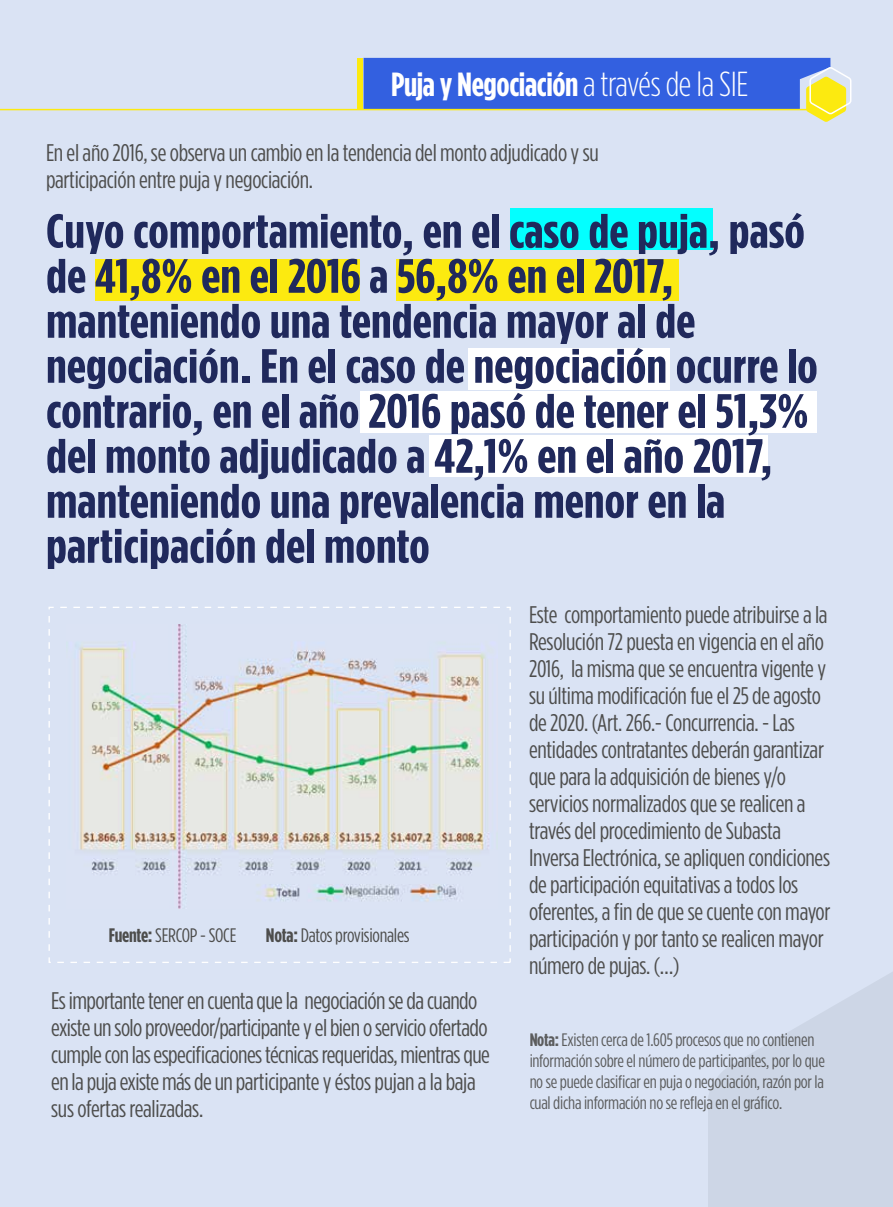
<style>
.page{position:relative;width:893px;height:1207px;background:#fff}
.page>*{position:absolute;margin:0;border:0;box-sizing:border-box;transform-origin:0 0}
.t1{font:700 48px/45px "Gotham Cond";color:#20295c;scale:1.14 1}
.t2{font:700 33.45px "Gotham Cond";letter-spacing:-.01em;color:#fff;scale:1.05 1}
.t3{font:24px/27px "Gotham Cond";letter-spacing:-.01em;color:#4d4d4c;scale:1.05 1}
.t4{font:19.5px "Gotham Cond";letter-spacing:-.01em;color:#4d4d4c;scale:1.05 1}
.t5{font:18px/21px "Gotham Cond";letter-spacing:-.01em;color:#4d4d4c;scale:1.05 1}
.s1{font-weight:300;font-size:34.65px}
.s2{font-weight:700}
</style>
<div class="page">
<div style="left:0;top:0;width:893px;height:1206px;background:#dae3f4"></div>
<div style="left:49px;top:606px;width:462px;height:357px;background:#dae3f4;border:1px dashed #fff"></div>
<img style="left:79px;top:625px;width:410px;height:283px">
<hr style="left:0;top:109px;width:820px;height:1px;background:#fcea10">
<svg style="left:364px;top:58px;width:488px;height:64px"></svg>
<div style="left:358px;top:58px;width:5px;height:52px;background:#fcea10"></div>
<div style="left:95px;top:258px;width:265px;height:42px;background:#fcea10"></div>
<div style="left:510px;top:208px;width:203px;height:42px;background:#03ffff"></div>
<div style="left:468px;top:348px;width:202px;height:42px;background:#fff"></div>
<div style="left:360px;top:391px;width:456px;height:42px;background:#fff"></div>
<div style="left:429px;top:435px;width:338px;height:42px;background:#fff"></div>
<div style="left:396px;top:258px;width:283px;height:42px;background:#fcea10"></div>
<svg style="left:708px;top:972px;width:185px;height:234px;fill:#cdd6e6"></svg>
<h2 class="t2" style="left:391px;top:65px;width:342px">Puja y Negociación <span class="s1">a través de la SIE</span></h2>
<p class="t3" style="left:46px;top:139px;width:528px">En el año 2016, se observa un cambio en la tendencia del monto adjudicado y su participación entre puja y negociación.</p>
<p class="t1" style="left:46px;top:208px;width:678px">Cuyo comportamiento, en el caso de puja, pasó de 41,8% en el 2016 a 56,8% en el 2017, manteniendo una tendencia mayor al de negociación. En el caso de negociación ocurre lo contrario, en el año 2016 pasó de tener el 51,3% del monto adjudicado a 42,1% en el año 2017, manteniendo una prevalencia menor en la participación del monto</p>
<p class="t4" style="left:109px;top:923px;width:123px"><span class="s2">Fuente:</span> SERCOP - SOCE</p>
<p class="t4" style="left:266px;top:923px;width:138px"><span class="s2">Nota:</span> Datos provisionales</p>
<p class="t3" style="left:51px;top:986px;width:419px">Es importante tener en cuenta que la negociación se da cuando existe un solo proveedor/participante y el bien o servicio ofertado cumple con las especificaciones técnicas requeridas, mientras que en la puja existe más de un participante y éstos pujan a la baja sus ofertas realizadas.</p>
<p class="t3" style="left:529px;top:601px;width:289px">Este comportamiento puede atribuirse a la Resolución 72 puesta en vigencia en el año 2016, la misma que se encuentra vigente y su última modificación fue el 25 de agosto de 2020. (Art. 266.- Concurrencia. - Las entidades contratantes deberán garantizar que para la adquisición de bienes y/o servicios normalizados que se realicen a través del procedimiento de Subasta Inversa Electrónica, se apliquen condiciones de participación equitativas a todos los oferentes, a fin de que se cuente con mayor participación y por tanto se realicen mayor número de pujas. (…)</p>
<p class="t5" style="left:529px;top:1029px;width:283px"><span class="s2">Nota:</span> Existen cerca de 1.605 procesos que no contienen información sobre el número de participantes, por lo que no se puede clasificar en puja o negociación, razón por la cual dicha información no se refleja en el gráfico.</p>
</div>
